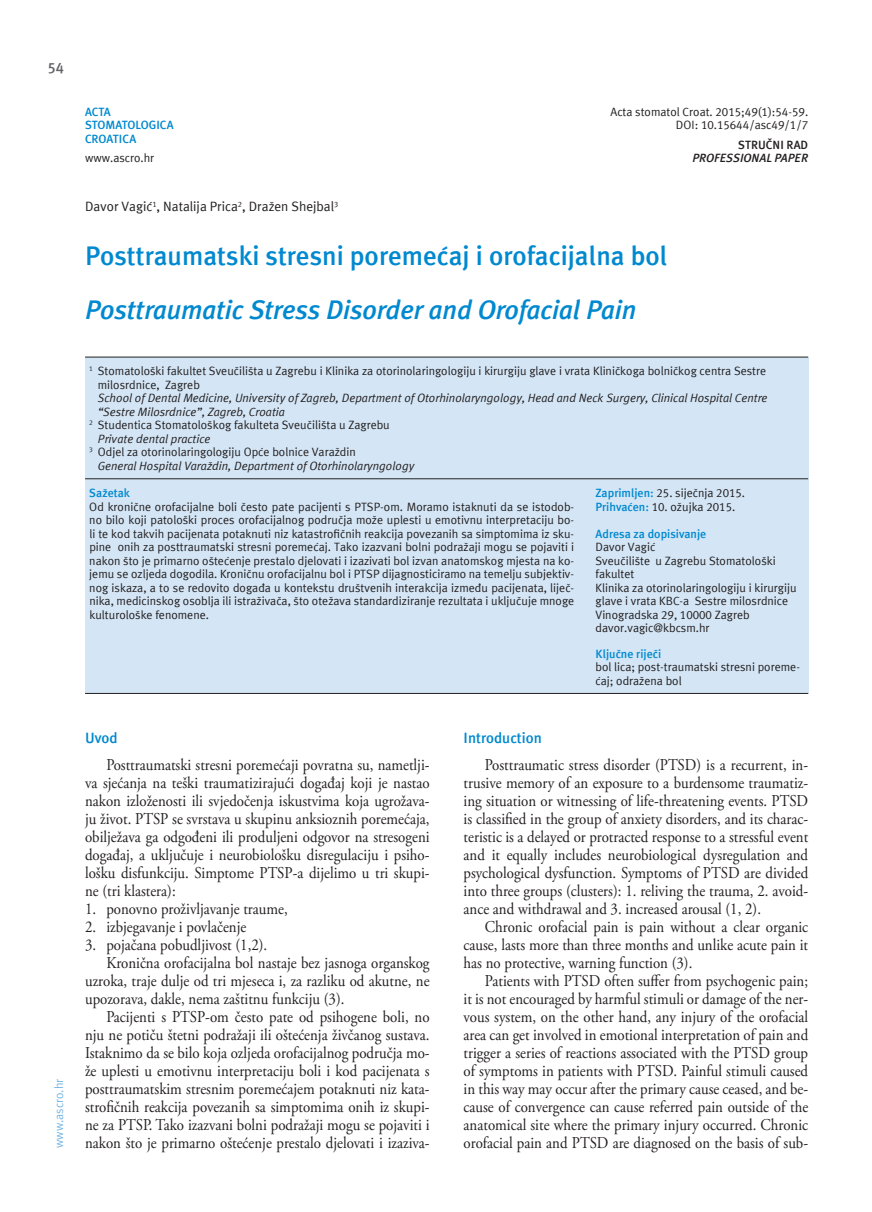
<style>
.page{position:relative;width:872px;height:1212px;background:#fff}
.page>*{position:absolute;margin:0;border:0;box-sizing:border-box;transform-origin:0 0}
.t1{font:700 27px "Meta ASC";color:#0089cf}
.t2{font:italic 700 27px "Meta ASC";letter-spacing:-.005em;color:#0089cf}
.t3{font:16.5px/18px "Adobe Garamond Pro";color:#231f20;text-align:justify;scale:.9 1}
.t4{font:700 15px "Meta ASC";color:#0089cf}
.t5{font:700 15px "Meta ASC";color:#636366}
.t6{font:13.5px "Meta ASC";color:#231f20}
.t7{font:12px/13.5px "Meta ASC";color:#231f20}
.t8{font:italic 12px "Meta ASC";color:#231f20}
.t9{font:700 12px/13.5px "Meta ASC";color:#0089cf}
.t10{font:italic 700 12px "Meta ASC";color:#231f20}
.t11{font:12px "Meta ASC";color:#77b6e4}
.t12{font:700 12px "Meta ASC";color:#231f20}
.s1{font-weight:700;color:#0089cf}
</style>
<div class="page">
<div style="left:85px;top:357px;width:723px;height:336px;background:#d4e6f6"></div>
<hr style="left:85px;top:357px;width:723px;height:1px;background:#231f20">
<hr style="left:85px;top:478px;width:723px;height:1px;background:#231f20">
<hr style="left:85px;top:693px;width:723px;height:1px;background:#231f20">
<p class="t5" style="left:48px;top:59px;width:18px">54</p>
<p class="t11" style="left:52px;top:1148px;width:71px;rotate:-90deg">www.ascro.hr</p>
<p class="t9" style="left:85px;top:105px;width:90px">ACTA<br>STOMATOLOGICA<br>CROATICA</p>
<p class="t7" style="left:85px;top:151px;width:71px">www.ascro.hr</p>
<p class="t7" style="left:610px;top:105px;width:199px;text-align:right">Acta stomatol Croat. 2015;49(1):54-59.<br>DOI: 10.15644/asc49/1/7</p>
<p class="t12" style="left:738px;top:138px;width:71px">STRUČNI RAD</p>
<p class="t10" style="left:692px;top:151px;width:117px">PROFESSIONAL PAPER</p>
<p class="t6" style="left:85px;top:199px;width:255px">Davor Vagić<sup>1</sup>, Natalija Prica<sup>2</sup>, Dražen Shejbal<sup>3</sup></p>
<h1 class="t1" style="left:85px;top:240px;width:584px">Posttraumatski stresni poremećaj i orofacijalna bol</h1>
<h1 class="t2" style="left:85px;top:294px;width:553px">Posttraumatic Stress Disorder and Orofacial Pain</h1>
<p class="t7" style="left:98px;top:364px;width:670px;text-indent:-9px"><sup>1</sup> Stomatološki fakultet Sveučilišta u Zagrebu i Klinika za otorinolaringologiju i kirurgiju glave i vrata Kliničkoga bolničkog centra Sestre milosrdnice, Zagreb</p>
<p class="t8" style="left:98px;top:391px;width:671px">School of Dental Medicine, University of Zagreb, Department of Otorhinolaryngology, Head and Neck Surgery, Clinical Hospital Centre</p>
<p class="t8" style="left:98px;top:405px;width:189px">“Sestre Milosrdnice”, Zagreb, Croatia</p>
<p class="t7" style="left:89px;top:418px;width:302px"><sup>2</sup> Studentica Stomatološkog fakulteta Sveučilišta u Zagrebu</p>
<p class="t8" style="left:98px;top:432px;width:114px">Private dental practice</p>
<p class="t7" style="left:89px;top:445px;width:268px"><sup>3</sup> Odjel za otorinolaringologiju Opće bolnice Varaždin</p>
<p class="t8" style="left:98px;top:459px;width:318px">General Hospital Varaždin, Department of Otorhinolaryngology</p>
<p class="t9" style="left:89px;top:486px;width:42px">Sažetak</p>
<p class="t7" style="left:89px;top:499px;width:486px;text-align:justify">Od kronične orofacijalne boli često pate pacijenti s PTSP-om. Moramo istaknuti da se istodob&shy;no bilo koji patološki proces orofacijalnog područja može uplesti u emotivnu interpretaciju bo&shy;li te kod takvih pacijenata potaknuti niz katastrofičnih reakcija povezanih sa simptomima iz sku&shy;pine onih za posttraumatski stresni poremećaj. Tako izazvani bolni podražaji mogu se pojaviti i nakon što je primarno oštećenje prestalo djelovati i izazivati bol izvan anatomskog mjesta na ko&shy;jemu se ozljeda dogodila. Kroničnu orofacijalnu bol i PTSP dijagnosticiramo na temelju subjektiv&shy;nog iskaza, a to se redovito događa u kontekstu društvenih interakcija između pacijenata, liječ&shy;nika, medicinskog osoblja ili istraživača, što otežava standardiziranje rezultata i uključuje mnoge kulturološke fenomene.</p>
<p class="t7" style="left:595px;top:486px;width:151px"><span class="s1">Zaprimljen:</span> 25. siječnja 2015.<br><span class="s1">Prihvaćen:</span> 10. ožujka 2015.</p>
<p class="t9" style="left:595px;top:527px;width:112px">Adresa za dopisivanje</p>
<p class="t7" style="left:595px;top:540px;width:203px">Davor Vagić<br>Sveučilište u Zagrebu Stomatološki fakultet<br>Klinika za otorinolaringologiju i kirurgiju glave i vrata KBC-a Sestre milosrdnice<br>Vinogradska 29, 10000 Zagreb davor.vagic@kbcsm.hr</p>
<p class="t9" style="left:595px;top:646px;width:67px">Ključne riječi</p>
<p class="t7" style="left:595px;top:660px;width:206px">bol lica; post-traumatski stresni poreme&shy;ćaj; odražena bol</p>
<p class="t4" style="left:85px;top:729px;width:34px">Uvod</p>
<p class="t3" style="left:85px;top:756px;width:384px;text-indent:21px">Posttraumatski stresni poremećaji povratna su, nametlji&shy;va sjećanja na teški traumatizirajući događaj koji je nastao nakon izloženosti ili svjedočenja iskustvima koja ugrožava&shy;ju život. PTSP se svrstava u skupinu anksioznih poremećaja, obilježava ga odgođeni ili produljeni odgovor na stresogeni događaj, a uključuje i neurobiološku disregulaciju i psiho&shy;lošku disfunkciju. Simptome PTSP-a dijelimo u tri skupi&shy;ne (tri klastera):</p>
<p class="t3" style="left:85px;top:900px;width:227px">1. ponovno proživljavanje traume,</p>
<p class="t3" style="left:85px;top:918px;width:181px">2. izbjegavanje i povlačenje</p>
<p class="t3" style="left:85px;top:936px;width:204px">3. pojačana pobudljivost (1,2).</p>
<p class="t3" style="left:106px;top:954px;width:361px">Kronična orofacijalna bol nastaje bez jasnoga organskog</p>
<p class="t3" style="left:85px;top:972px;width:384px">uzroka, traje dulje od tri mjeseca i, za razliku od akutne, ne</p>
<p class="t3" style="left:85px;top:990px;width:290px">upozorava, dakle, nema zaštitnu funkciju (3).</p>
<p class="t3" style="left:106px;top:1008px;width:361px">Pacijenti s PTSP-om često pate od psihogene boli, no</p>
<p class="t3" style="left:85px;top:1026px;width:384px">nju ne potiču štetni podražaji ili oštećenja živčanog sustava.</p>
<p class="t3" style="left:85px;top:1044px;width:384px">Istaknimo da se bilo koja ozljeda orofacijalnog područja mo-</p>
<p class="t3" style="left:85px;top:1062px;width:384px">že uplesti u emotivnu interpretaciju boli i kod pacijenata s</p>
<p class="t3" style="left:85px;top:1080px;width:384px">posttraumatskim stresnim poremećajem potaknuti niz kata-</p>
<p class="t3" style="left:85px;top:1098px;width:384px">strofičnih reakcija povezanih sa simptomima onih iz skupi-</p>
<p class="t3" style="left:85px;top:1116px;width:384px">ne za PTSP. Tako izazvani bolni podražaji mogu se pojaviti i</p>
<p class="t3" style="left:85px;top:1134px;width:384px">nakon što je primarno oštećenje prestalo djelovati i izaziva-</p>
<p class="t4" style="left:463px;top:729px;width:80px">Introduction</p>
<p class="t3" style="left:463px;top:756px;width:384px;text-indent:21px">Posttraumatic stress disorder (PTSD) is a recurrent, in&shy;trusive memory of an exposure to a burdensome traumatiz&shy;ing situation or witnessing of life-threatening events. PTSD is classified in the group of anxiety disorders, and its charac&shy;teristic is a delayed or protracted response to a stressful event and it equally includes neurobiological dysregulation and psychological dysfunction. Symptoms of PTSD are divided into three groups (clusters): 1. reliving the trauma, 2. avoid&shy;ance and withdrawal and 3. increased arousal (1, 2).</p>
<p class="t3" style="left:463px;top:918px;width:384px;text-indent:21px">Chronic orofacial pain is pain without a clear organic cause, lasts more than three months and unlike acute pain it has no protective, warning function (3).</p>
<p class="t3" style="left:463px;top:972px;width:384px;text-indent:21px">Patients with PTSD often suffer from psychogenic pain; it is not encouraged by harmful stimuli or damage of the ner&shy;vous system, on the other hand, any injury of the orofacial area can get involved in emotional interpretation of pain and trigger a series of reactions associated with the PTSD group of symptoms in patients with PTSD. Painful stimuli caused in this way may occur after the primary cause ceased, and be&shy;cause of convergence can cause referred pain outside of the anatomical site where the primary injury occurred. Chronic orofacial pain and PTSD are diagnosed on the basis of sub-</p>
</div>
